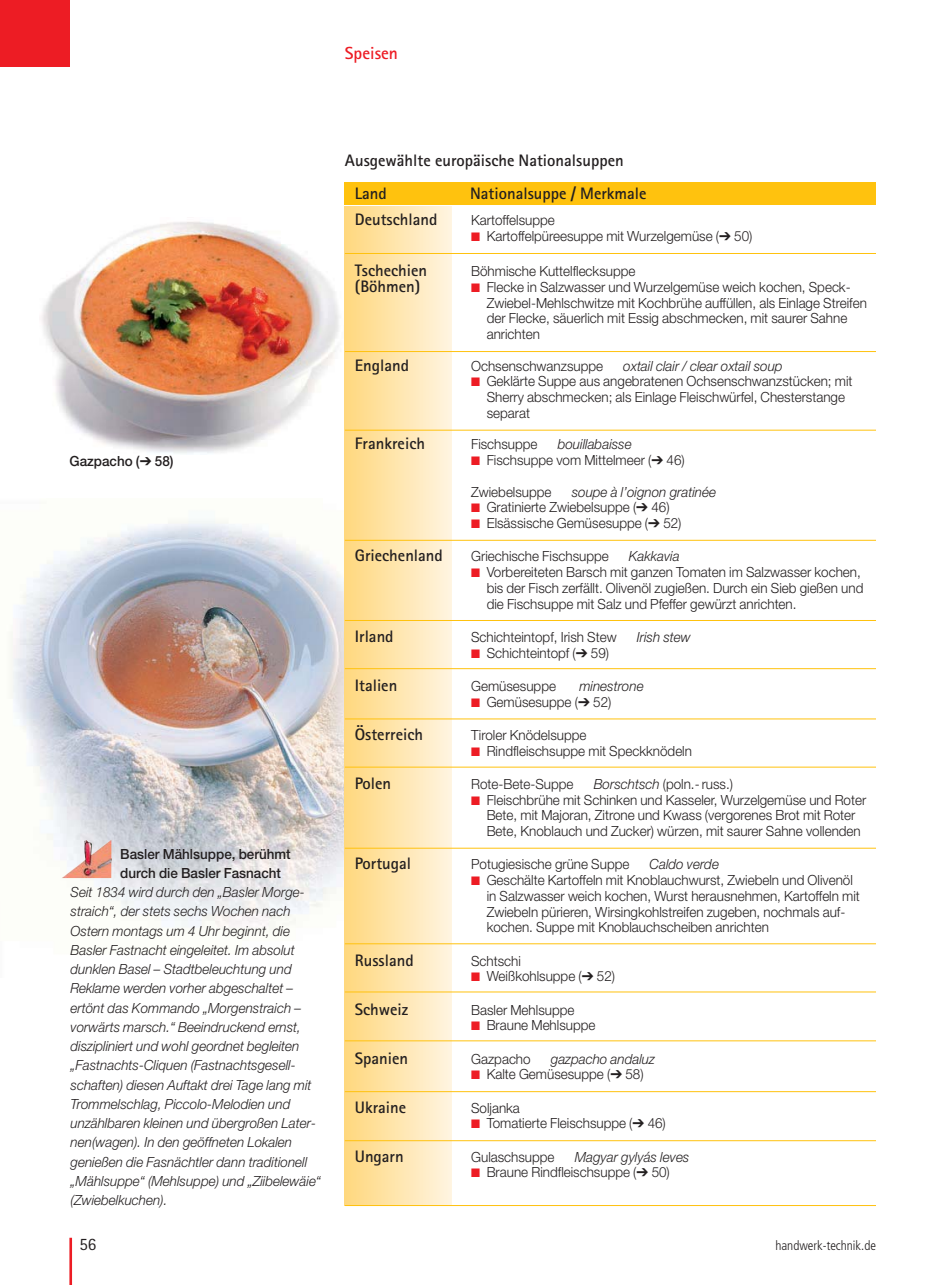
<style>
.page{position:relative;width:943px;height:1285px;background:#fff}
.page>*{position:absolute;margin:0;border:0;box-sizing:border-box;transform-origin:0 0}
.t1{font:700 17.5px "Rotis Sans Serif";color:#ed1c24}
.t2{font:17.5px "Rotis Sans Serif";color:#231f20;scale:.96 1}
.t3{font:700 16.62px/15.8px "Rotis Sans Serif";color:#231f20}
.t4{font:300 14px/15.8px "Helvetica Neue LT Std";color:#231f20;scale:.96 1}
.t5{font:italic 300 14px/19.2px "Helvetica Neue LT Std";color:#231f20;scale:.96 1}
.t6{font:500 14px/19.2px "Helvetica Neue LT Std";color:#231f20;scale:.96 1}
.t7{font:300 condensed 13.12px "Frutiger LT Std";color:#231f20}
.s1{color:#ed1c24}
.s2{font-style:italic}
</style>
<div class="page">
<img style="left:10px;top:498px;width:335px;height:479px">
<img style="left:41px;top:218px;width:304px;height:237px">
<hr style="left:69px;top:1238px;width:3px;height:47px;background:#ed1c24">
<div style="left:0;top:0;width:69px;height:67px;background:#ed1c24"></div>
<div style="left:345px;top:182px;width:530px;height:22px;background:#ffc20e"></div>
<div style="left:345px;top:207px;width:106px;height:998px;background:linear-gradient(to right,#ffd87d,#fff4de)"></div>
<hr style="left:345px;top:1205px;width:530px;height:1px;background:#ffc20e">
<hr style="left:345px;top:253px;width:530px;height:1px;background:#ffc20e">
<hr style="left:345px;top:351px;width:530px;height:1px;background:#ffc20e">
<hr style="left:345px;top:430px;width:530px;height:1px;background:#ffc20e">
<hr style="left:345px;top:540px;width:530px;height:1px;background:#ffc20e">
<hr style="left:345px;top:620px;width:530px;height:1px;background:#ffc20e">
<hr style="left:345px;top:668px;width:530px;height:1px;background:#ffc20e">
<hr style="left:345px;top:719px;width:530px;height:1px;background:#ffc20e">
<hr style="left:345px;top:767px;width:530px;height:1px;background:#ffc20e">
<hr style="left:345px;top:848px;width:530px;height:1px;background:#ffc20e">
<hr style="left:345px;top:943px;width:530px;height:1px;background:#ffc20e">
<hr style="left:345px;top:992px;width:530px;height:1px;background:#ffc20e">
<hr style="left:345px;top:1040px;width:530px;height:1px;background:#ffc20e">
<hr style="left:345px;top:1091px;width:530px;height:1px;background:#ffc20e">
<hr style="left:345px;top:1140px;width:530px;height:1px;background:#ffc20e">
<img style="left:61px;top:840px;width:50px;height:38px">
<p class="t1" style="left:345px;top:47px;width:55px">Speisen</p>
<p class="t6" style="left:69px;top:453px;width:110px">Gazpacho (➔ 58)</p>
<p class="t6" style="left:120px;top:845px;width:179px">Basler Mählsuppe, berühmt durch die Basler Fasnacht</p>
<p class="t5" style="left:71px;top:884px;width:262px">Seit 1834 wird durch den „Basler Morge - straich“, der stets sechs Wochen nach Ostern montags um 4 Uhr beginnt, die Basler Fastnacht eingeleitet. Im absolut dunklen Basel – Stadtbeleuchtung und Reklame werden vorher abgeschaltet – ertönt das Kommando „Morgenstraich – vorwärts marsch.“ Beeindruckend ernst, diszipliniert und wohl geordnet begleiten „Fastnachts-Cliquen (Fastnachtsgesell&shy;schaften) diesen Auftakt drei Tage lang mit Trommelschlag, Piccolo-Melodien und unzählbaren kleinen und übergroßen Later&shy;nen(wagen). In den geöffneten Lokalen genießen die Fasnächtler dann traditionell „Mähl suppe“ (Mehlsuppe) und „Ziibelewäie“ (Zwiebelkuchen).</p>
<p class="t2" style="left:79px;top:1238px;width:19px">56</p>
<p class="t3" style="left:345px;top:154px;width:280px">Ausgewählte europäische Nationalsuppen</p>
<p class="t3" style="left:355px;top:187px;width:34px">Land</p>
<p class="t3" style="left:470px;top:187px;width:178px">Nationalsuppe / Merkmale</p>
<p class="t4" style="left:471px;top:214px;width:89px">Kartoffelsuppe</p>
<p class="t4" style="left:471px;top:229px;width:294px"><span class="s1">■</span> Kartoffelpüreesuppe mit Wurzelgemüse (➔ 50)</p>
<p class="t4" style="left:471px;top:264px;width:173px">Böhmische Kuttelflecksuppe</p>
<p class="t4" style="left:486px;top:280px;width:397px;text-indent:-16px"><span class="s1">■</span> Flecke in Salzwasser und Wurzelgemüse weich kochen, Speck-Zwiebel-Mehl schwitze mit Kochbrühe auffüllen, als Einlage Streifen der Flecke, säuerlich mit Essig abschmecken, mit saurer Sahne anrichten</p>
<p class="t4" style="left:471px;top:359px;width:139px">Ochsenschwanzsuppe</p>
<p class="t5" style="left:623px;top:357px;width:167px">oxtail clair / clear oxtail soup</p>
<p class="t4" style="left:486px;top:375px;width:382px;text-indent:-16px"><span class="s1">■</span> Geklärte Suppe aus angebratenen Ochsenschwanzstücken; mit<br>Sherry abschmecken; als Einlage Fleischwürfel, Chesterstange separat</p>
<p class="t4" style="left:471px;top:438px;width:71px">Fischsuppe</p>
<p class="t5" style="left:557px;top:436px;width:79px">bouillabaisse</p>
<p class="t4" style="left:471px;top:453px;width:224px"><span class="s1">■</span> Fischsuppe vom Mittelmeer (➔ 46)</p>
<p class="t4" style="left:471px;top:485px;width:85px">Zwiebelsuppe</p>
<p class="t5" style="left:571px;top:483px;width:152px">soupe à l’oignon gratinée</p>
<p class="t4" style="left:471px;top:501px;width:208px"><span class="s1">■</span> Gratinierte Zwiebelsuppe (➔ 46)</p>
<p class="t4" style="left:471px;top:516px;width:221px"><span class="s1">■</span> Elsässische Gemüsesuppe (➔ 52)</p>
<p class="t4" style="left:471px;top:550px;width:145px">Griechische Fischsuppe</p>
<p class="t5" style="left:629px;top:548px;width:54px">Kakkavia</p>
<p class="t4" style="left:486px;top:565px;width:394px;text-indent:-16px"><span class="s1">■</span> Vorbereiteten Barsch mit ganzen Tomaten im Salzwasser kochen, bis der Fisch zerfällt. Olivenöl zugießen. Durch ein Sieb gießen und die Fischsuppe mit Salz und Pfeffer gewürzt anrichten.</p>
<p class="t4" style="left:471px;top:630px;width:153px">Schichteintopf, Irish Stew</p>
<p class="t5" style="left:636px;top:628px;width:58px">Irish stew</p>
<p class="t4" style="left:471px;top:646px;width:145px"><span class="s1">■</span> Schichteintopf (➔ 59)</p>
<p class="t4" style="left:471px;top:679px;width:90px">Gemüsesuppe</p>
<p class="t5" style="left:579px;top:677px;width:68px">minestrone</p>
<p class="t4" style="left:471px;top:695px;width:148px"><span class="s1">■</span> Gemüsesuppe (➔ 52)</p>
<p class="t4" style="left:471px;top:728px;width:122px">Tiroler Knödelsuppe</p>
<p class="t4" style="left:471px;top:744px;width:231px"><span class="s1">■</span> Rindfleischsuppe mit Speckknödeln</p>
<p class="t4" style="left:471px;top:777px;width:108px">Rote-Bete-Suppe</p>
<p class="t4" style="left:593px;top:777px;width:147px"><span class="s2">Borschtsch</span> (poln.- russ.)</p>
<p class="t4" style="left:486px;top:793px;width:397px;text-indent:-16px"><span class="s1">■</span> Fleischbrühe mit Schinken und Kasseler, Wurzelgemüse und Roter<br>Bete, mit Majoran, Zitrone und Kwass (vergorenes Brot mit Roter<br>Bete, Knoblauch und Zucker) würzen, mit saurer Sahne vollenden</p>
<p class="t4" style="left:471px;top:858px;width:166px">Potugiesische grüne Suppe</p>
<p class="t5" style="left:649px;top:856px;width:74px">Caldo verde</p>
<p class="t4" style="left:486px;top:873px;width:390px;text-indent:-16px"><span class="s1">■</span> Geschälte Kartoffeln mit Knoblauchwurst, Zwiebeln und Olivenöl in Salzwasser weich kochen, Wurst herausnehmen, Kartoffeln mit Zwiebeln pürieren, Wirsingkohlstreifen zugeben, nochmals auf&shy;kochen. Suppe mit Knoblauchscheiben anrichten</p>
<p class="t4" style="left:471px;top:954px;width:53px">Schtschi</p>
<p class="t4" style="left:471px;top:970px;width:151px"><span class="s1">■</span> Weißkohlsuppe (➔ 52)</p>
<p class="t4" style="left:471px;top:1003px;width:109px">Basler Mehlsuppe</p>
<p class="t4" style="left:471px;top:1019px;width:131px"><span class="s1">■</span> Braune Mehlsuppe</p>
<p class="t4" style="left:471px;top:1052px;width:63px">Gazpacho</p>
<p class="t5" style="left:551px;top:1050px;width:110px">gazpacho andaluz</p>
<p class="t4" style="left:471px;top:1068px;width:181px"><span class="s1">■</span> Kalte Gemüsesuppe (➔ 58)</p>
<p class="t4" style="left:471px;top:1101px;width:52px">Soljanka</p>
<p class="t4" style="left:471px;top:1117px;width:204px"><span class="s1">■</span> Tomatierte Fleischsuppe (➔ 46)</p>
<p class="t4" style="left:471px;top:1150px;width:88px">Gulaschsuppe</p>
<p class="t5" style="left:574px;top:1148px;width:121px">Magyar gylyás leves</p>
<p class="t4" style="left:471px;top:1166px;width:208px"><span class="s1">■</span> Braune Rindfleischsuppe (➔ 50)</p>
<p class="t3" style="left:355px;top:213px;width:84px">Deutschland</p>
<p class="t3" style="left:355px;top:264px;width:74px">Tschechien (Böhmen)</p>
<p class="t3" style="left:355px;top:359px;width:56px">England</p>
<p class="t3" style="left:355px;top:437px;width:72px">Frankreich</p>
<p class="t3" style="left:355px;top:549px;width:90px">Griechenland</p>
<p class="t3" style="left:355px;top:630px;width:40px">Irland</p>
<p class="t3" style="left:355px;top:679px;width:44px">Italien</p>
<p class="t3" style="left:355px;top:728px;width:70px">Österreich</p>
<p class="t3" style="left:355px;top:777px;width:38px">Polen</p>
<p class="t3" style="left:355px;top:857px;width:58px">Portugal</p>
<p class="t3" style="left:355px;top:955px;width:60px">Russland</p>
<p class="t3" style="left:355px;top:1004px;width:55px">Schweiz</p>
<p class="t3" style="left:355px;top:1053px;width:55px">Spanien</p>
<p class="t3" style="left:355px;top:1102px;width:53px">Ukraine</p>
<p class="t3" style="left:355px;top:1151px;width:50px">Ungarn</p>
<p class="t7" style="left:775px;top:1237px;width:102px">handwerk-technik.de</p>
</div>
